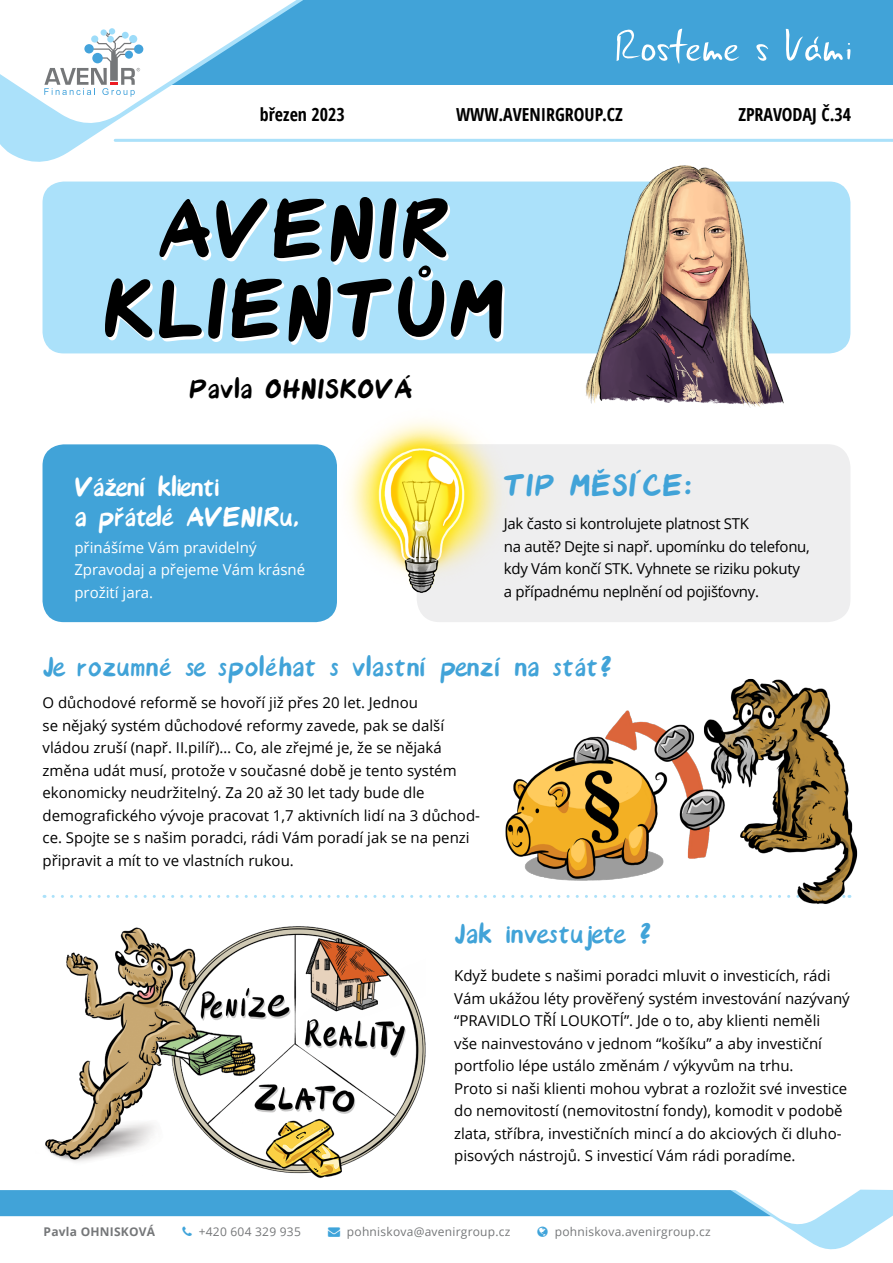
<style>
.page{position:relative;width:893px;height:1263px;background:#fff}
.page>*{position:absolute;margin:0;border:0;box-sizing:border-box;transform-origin:0 0}
.t1{font:108.6px/79.9px "Avenir Font";color:#000;text-align:center}
.t2{font:40.35px "Avenir Font";color:#41a3d8}
.t3{font:36px "Avenir Font";color:#41a3d8}
.t4{font:36px "Avenir Font";letter-spacing:-.02em;color:#fff}
.t5{font:36px "Avenir Font";color:#000}
.t6{font:700 condensed 18px "Open Sans";color:#000}
.t7{font:15px/22.5px "Open Sans";color:#000}
.t8{font:15px/22.5px "Open Sans";letter-spacing:-.02em;color:#000}
.t9{font:15px/22.5px "Open Sans";color:#fff}
.t10{font:12px "Open Sans";letter-spacing:.02em;color:#757779}
.t11{font:700 12px "Open Sans";letter-spacing:.02em;color:#757779}
.s1{color:#40a4da}
</style>
<div class="page">
<div style="left:22px;top:0;width:871px;height:85px;background:#41a3d8"></div>
<svg style="left:0;top:0;width:328px;height:162px"></svg>
<svg style="left:617px;top:29px;width:123px;height:35px"></svg>
<svg style="left:756px;top:44px;width:13px;height:17px"></svg>
<svg style="left:786px;top:29px;width:64px;height:32px"></svg>
<svg style="left:0;top:0;width:302px;height:129px"></svg>
<hr style="left:115px;top:139px;width:778px;height:3px;background:#abe1fa">
<div style="left:43px;top:182px;width:807px;height:171px;background:#abe1fa;border-radius:21px"></div>
<svg style="left:430px;top:895px;width:259px;height:3px"></svg>
<div style="left:417px;top:444px;width:433px;height:178px;background:#eeeeef;border-radius:23px"></div>
<img style="left:320px;top:420px;width:181px;height:200px">
<div style="left:43px;top:444px;width:294px;height:178px;background:#41a3d8;border-radius:21px"></div>
<img style="left:42px;top:895px;width:388px;height:283px">
<img style="left:505px;top:710px;width:186px;height:171px">
<img style="left:691px;top:678px;width:167px;height:226px">
<img style="left:555px;top:165px;width:251px;height:243px">
<svg style="left:0;top:1189px;width:893px;height:61px"></svg>
<p class="t6" style="left:260px;top:101px;width:86px">březen 2023</p>
<p class="t6" style="left:456px;top:101px;width:168px">WWW.AVENIRGROUP.CZ</p>
<p class="t6" style="left:738px;top:101px;width:114px">ZPRAVODAJ Č.34</p>
<h1 class="t1" style="left:102px;top:192px;width:405px">AVENIR<br>KLIENTŮM</h1>
<h3 class="t5" style="left:189px;top:374px;width:225px">Pavla OHNISKOVÁ</h3>
<h3 class="t4" style="left:74px;top:472px;width:147px">Vážení klienti</h3>
<h2 class="t2" style="left:503px;top:469px;width:192px">TIP MĚSÍCE:</h2>
<h3 class="t4" style="left:74px;top:502px;width:227px">a přátelé AVENIRu,</h3>
<p class="t9" style="left:74px;top:535px;width:232px">přinášíme Vám pravidelný<br>Zpravodaj a přejeme Vám krásné prožití jara.</p>
<p class="t8" style="left:504px;top:512px;width:307px">Jak často si kontrolujete platnost STK<br>na autě? Dejte si např. upomínku do telefonu, kdy Vám končí STK. Vyhnete se riziku pokuty a případnému neplnění od pojišťovny.</p>
<h3 class="t3" style="left:43px;top:652px;width:572px">Je rozumné se spoléhat s vlastní penzí na stát?</h3>
<p class="t7" style="left:43px;top:691px;width:439px">O důchodové reformě se hovoří již přes 20 let. Jednou<br>se nějaký systém důchodové reformy zavede, pak se další vládou zruší (např. II.pilíř)… Co, ale zřejmé je, že se nějaká změna udát musí, protože v současné době je tento systém ekonomicky neudržitelný. Za 20 až 30 let tady bude dle demografického vývoje pracovat 1,7 aktivních lidí na 3 důchod&shy;ce. Spojte se s našim poradci, rádi Vám poradí jak se na penzi připravit a mít to ve vlastních rukou.</p>
<h3 class="t3" style="left:454px;top:919px;width:200px">Jak investujete ?</h3>
<p class="t7" style="left:454px;top:964px;width:397px">Když budete s našimi poradci mluvit o investicích, rádi Vám ukážou léty prověřený systém investování nazývaný “PRAVIDLO TŘÍ LOUKOTÍ”. Jde o to, aby klienti neměli<br>vše nainvestováno v jednom “košíku” a aby investiční portfolio lépe ustálo změnám / výkyvům na trhu.<br>Proto si naši klienti mohou vybrat a rozložit své investice do nemovitostí (nemovitostní fondy), komodit v podobě zlata, stříbra, investičních mincí a do akciových či dluho&shy;pisových nástrojů. S investicí Vám rádi poradíme.</p>
<p class="t11" style="left:44px;top:1223px;width:113px">Pavla OHNISKOVÁ</p>
<p class="t10" style="left:199px;top:1223px;width:104px">+420 604 329 935</p>
<p class="t10" style="left:328px;top:1223px;width:184px"><span class="s1">→</span> pohniskova@avenirgroup.cz</p>
<p class="t10" style="left:555px;top:1223px;width:157px">pohniskova.avenirgroup.cz</p>
</div>
